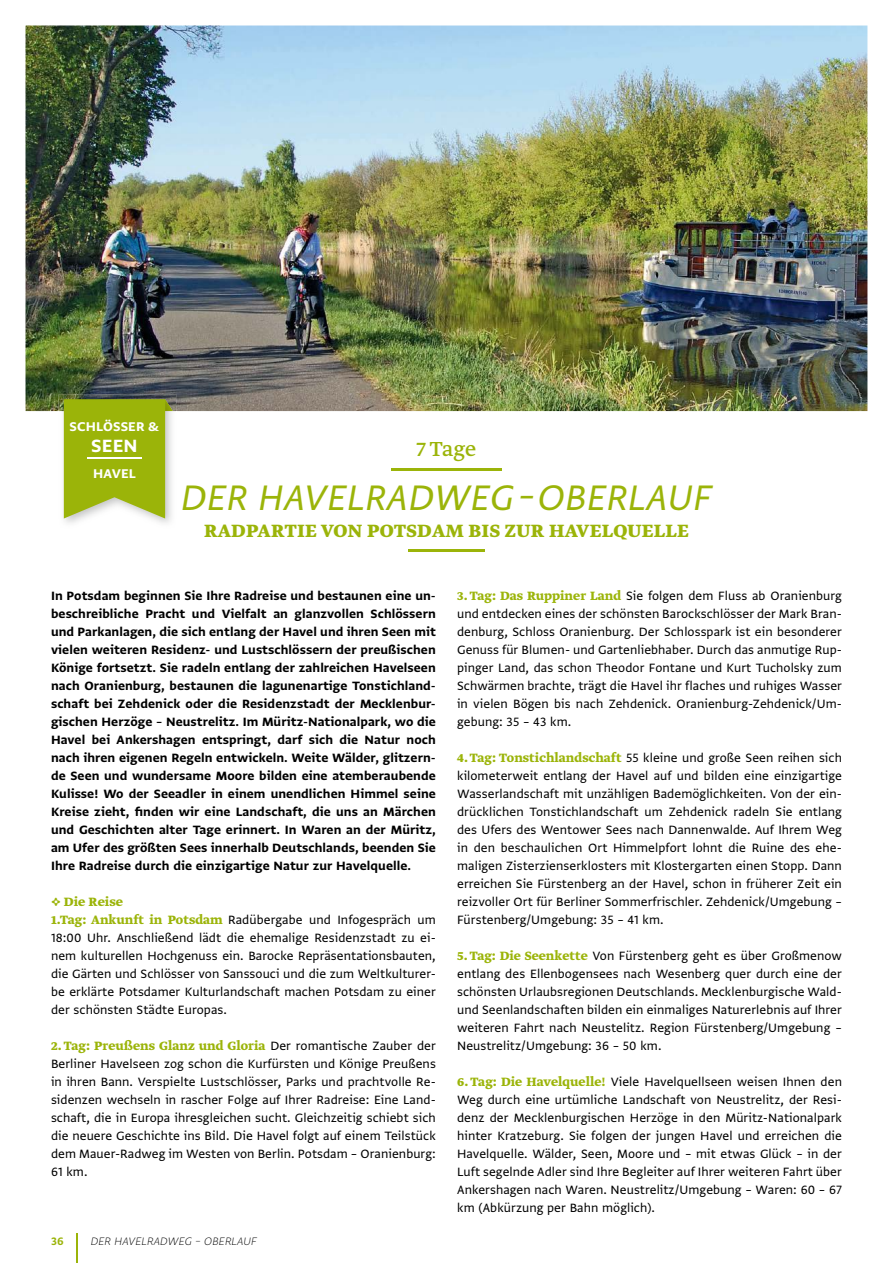
<style>
.page{position:relative;width:893px;height:1263px;background:#fff}
.page>*{position:absolute;margin:0;border:0;box-sizing:border-box;transform-origin:0 0}
.t1{font:italic 42px "Greta Sans Std";letter-spacing:.01em;color:#9bb409}
.t2{font:24px "Greta Text Pro";color:#9bb409}
.t3{font:700 21px "Greta Text Pro";letter-spacing:.015em;color:#9bb409}
.t4{font:21px "Greta Sans Std Bld";color:#fff}
.t5{font:15px "Greta Sans Std Bld";letter-spacing:.01em;color:#fff}
.t6{font:14.25px/18px "Greta Sans Std";letter-spacing:.005em;color:#000;text-align:justify}
.t7{font:14.25px/18px "Greta Sans Std Bld";letter-spacing:.005em;color:#000;text-align:justify}
.t8{font:700 14.25px "Greta Text Pro";letter-spacing:.005em;color:#9bb409}
.t9{font:italic 300 expanded 12.75px "Greta Sans Std";letter-spacing:.01em;color:#000}
.t10{font:12.75px "Greta Sans Std Bld";color:#9bb409}
.s1{font-family:"Greta Text Pro";font-weight:700;color:#9bb409}
.s2{font-family:"Greta Sans Std";font-weight:400;color:#000}
</style>
<div class="page">
<hr style="left:76px;top:1233px;width:1px;height:30px;background:#9bb409">
<img style="left:26px;top:26px;width:841px;height:385px">
<hr style="left:391px;top:468px;width:111px;height:3px;background:#9bb409">
<hr style="left:408px;top:550px;width:77px;height:2px;background:#9bb409">
<img style="left:59px;top:394px;width:117px;height:129px">
<svg style="left:64px;top:399px;width:109px;height:119px;background:#a6bb2a"></svg>
<hr style="left:87px;top:457px;width:55px;height:2px;background:#fff">
<p class="t5" style="left:70px;top:418px;width:91px">SCHLÖSSER &amp;</p>
<h3 class="t4" style="left:91px;top:434px;width:48px">SEEN</h3>
<p class="t5" style="left:93px;top:464px;width:44px">HAVEL</p>
<h2 class="t2" style="left:417px;top:434px;width:61px">7 Tage</h2>
<h1 class="t1" style="left:181px;top:473px;width:532px">DER HAVELRADWEG – OBERLAUF</h1>
<h3 class="t3" style="left:204px;top:517px;width:486px">RADPARTIE VON POTSDAM BIS ZUR HAVELQUELLE</h3>
<p class="t7" style="left:51px;top:586px;width:386px">In Potsdam beginnen Sie Ihre Radreise und bestaunen eine un&shy;beschreibliche Pracht und Vielfalt an glanzvollen Schlössern und Parkanlagen, die sich entlang der Havel und ihren Seen mit vielen weiteren Residenz- und Lustschlössern der preußischen Könige fortsetzt. Sie radeln entlang der zahlreichen Havelseen nach Oranienburg, bestaunen die lagunenartige Tonstichland&shy;schaft bei Zehdenick oder die Residenzstadt der Mecklenbur&shy;gischen Herzöge – Neustrelitz. Im Müritz-Nationalpark, wo die Havel bei Ankershagen entspringt, darf sich die Natur noch nach ihren eigenen Regeln entwickeln. Weite Wälder, glitzern&shy;de Seen und wundersame Moore bilden eine atemberaubende Kulisse! Wo der Seeadler in einem unendlichen Himmel seine Kreise zieht, finden wir eine Landschaft, die uns an Märchen und Geschichten alter Tage erinnert. In Waren an der Müritz, am Ufer des größten Sees innerhalb Deutschlands, beenden Sie Ihre Radreise durch die einzigartige Natur zur Havelquelle.</p>
<p class="t8" style="left:51px;top:892px;width:74px">١ Die Reise</p>
<p class="t6" style="left:51px;top:910px;width:386px"><span class="s1">1.Tag: Ankunft in Potsdam</span> Radübergabe und Infogespräch um 18:00 Uhr. Anschließend lädt die ehemalige Residenzstadt zu ei&shy;nem kulturellen Hochgenuss ein. Barocke Repräsentationsbauten, die Gärten und Schlösser von Sanssouci und die zum Weltkulturer&shy;be erklärte Potsdamer Kulturlandschaft machen Potsdam zu einer der schönsten Städte Europas.</p>
<p class="t8" style="left:51px;top:1036px;width:386px">2. Tag: Preußens Glanz und Gloria <span class="s2">Der romantische Zauber der</span></p>
<p class="t6" style="left:51px;top:1054px;width:386px">Berliner Havelseen zog schon die Kurfürsten und Könige Preußens in ihren Bann. Verspielte Lustschlösser, Parks und prachtvolle Re&shy;sidenzen wechseln in rascher Folge auf Ihrer Radreise: Eine Land&shy;schaft, die in Europa ihresgleichen sucht. Gleichzeitig schiebt sich die neuere Geschichte ins Bild. Die Havel folgt auf einem Teilstück dem Mauer-Radweg im Westen von Berlin. Potsdam – Oranienburg:<br>61 km.</p>
<p class="t10" style="left:51px;top:1234px;width:14px">36</p>
<p class="t9" style="left:91px;top:1234px;width:168px">DER HAVELRADWEG – OBERLAUF</p>
<p class="t6" style="left:457px;top:586px;width:386px"><span class="s1">3. Tag: Das Ruppiner Land</span> Sie folgen dem Fluss ab Oranienburg und entdecken eines der schönsten Barockschlösser der Mark Bran&shy;denburg, Schloss Oranienburg. Der Schlosspark ist ein besonderer Genuss für Blumen- und Gartenliebhaber. Durch das anmutige Rup&shy;pinger Land, das schon Theodor Fontane und Kurt Tucholsky zum Schwärmen brachte, trägt die Havel ihr flaches und ruhiges Wasser in vielen Bögen bis nach Zehdenick. Oranienburg-Zehdenick/Um&shy;gebung: 35 – 43 km.</p>
<p class="t6" style="left:457px;top:748px;width:386px"><span class="s1">4. Tag: Tonstichlandschaft</span> 55 kleine und große Seen reihen sich kilometerweit entlang der Havel auf und bilden eine einzigartige Wasserlandschaft mit unzähligen Bademöglichkeiten. Von der ein&shy;drücklichen Tonstichlandschaft um Zehdenick radeln Sie entlang des Ufers des Wentower Sees nach Dannenwalde. Auf Ihrem Weg in den beschaulichen Ort Himmelpfort lohnt die Ruine des ehe&shy;maligen Zisterzienserklosters mit Klostergarten einen Stopp. Dann erreichen Sie Fürstenberg an der Havel, schon in früherer Zeit ein reizvoller Ort für Berliner Sommerfrischler. Zehdenick/Umgebung – Fürstenberg/Umgebung: 35 – 41 km.</p>
<p class="t6" style="left:457px;top:946px;width:386px"><span class="s1">5. Tag: Die Seenkette</span> Von Fürstenberg geht es über Großmenow entlang des Ellenbogensees nach Wesenberg quer durch eine der schönsten Urlaubsregionen Deutschlands. Mecklenburgische Wald&shy;und Seenlandschaften bilden ein einmaliges Naturerlebnis auf Ihrer weiteren Fahrt nach Neustelitz. Region Fürstenberg/Umgebung – Neustrelitz/Umgebung: 36 – 50 km.</p>
<p class="t6" style="left:457px;top:1072px;width:386px"><span class="s1">6. Tag: Die Havelquelle!</span> Viele Havelquellseen weisen Ihnen den Weg durch eine urtümliche Landschaft von Neustrelitz, der Resi&shy;denz der Mecklenburgischen Herzöge in den Müritz-Nationalpark hinter Kratzeburg. Sie folgen der jungen Havel und erreichen die Havelquelle. Wälder, Seen, Moore und – mit etwas Glück – in der Luft segelnde Adler sind Ihre Begleiter auf Ihrer weiteren Fahrt über Ankershagen nach Waren. Neustrelitz/Umgebung – Waren: 60 – 67 km (Abkürzung per Bahn möglich).</p>
</div>
